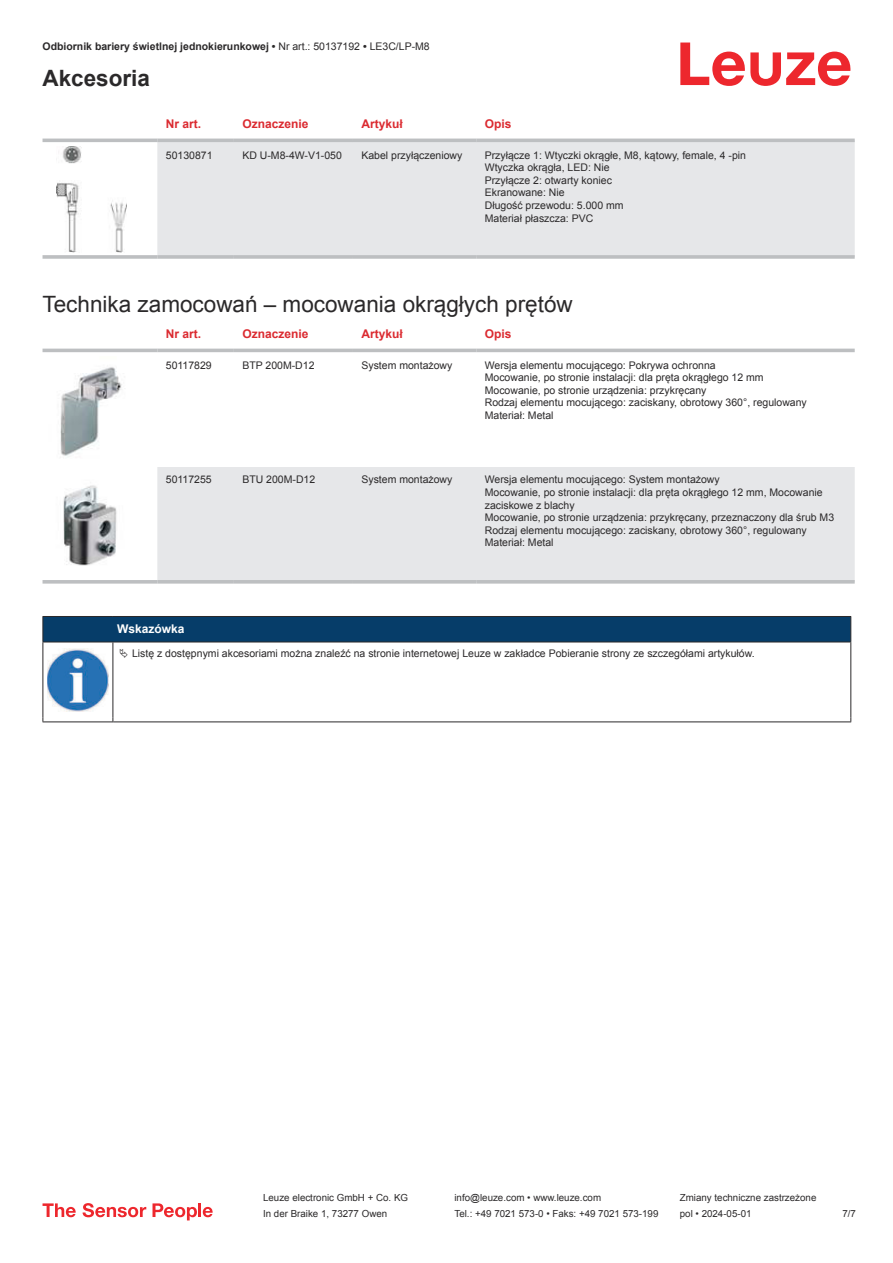
<style>
.page{position:relative;width:893px;height:1263px;background:#fff}
.page>*{position:absolute;margin:0;border:0;box-sizing:border-box;transform-origin:0 0}
.t1{font:22.5px "Arial";color:#2b292a}
.t2{font:700 22.5px "Arial";color:#2b292a}
.t3{font:700 12px "Arial";color:#db2a30}
.t4{font:700 12px "Arial";color:#fff}
.t5{font:10.5px/12.6px "Arial";color:#2b292a}
.t6{font:700 10.5px "Arial";color:#2b292a}
.t7{font:9.75px "Arial";color:#2b292a}
.s1{font-weight:400}
</style>
<div class="page">
<svg style="left:680px;top:43px;width:170px;height:43px"></svg>
<svg style="left:43px;top:138px;width:812px;height:72px"></svg>
<div style="left:157px;top:142px;width:698px;height:113px;background:#e6e7e9"></div>
<hr style="left:43px;top:139px;width:114px;height:3px;background:#bdbfc1">
<hr style="left:157px;top:139px;width:77px;height:3px;background:#bdbfc1">
<hr style="left:234px;top:139px;width:119px;height:3px;background:#bdbfc1">
<hr style="left:353px;top:139px;width:123px;height:3px;background:#bdbfc1">
<hr style="left:476px;top:139px;width:379px;height:3px;background:#bdbfc1">
<svg style="left:43px;top:255px;width:114px;height:4px"></svg>
<hr style="left:157px;top:255px;width:77px;height:4px;background:#bdbfc1">
<svg style="left:234px;top:255px;width:119px;height:4px"></svg>
<svg style="left:353px;top:255px;width:123px;height:4px"></svg>
<hr style="left:476px;top:255px;width:379px;height:4px;background:#bdbfc1">
<img style="left:56px;top:146px;width:70px;height:107px">
<svg style="left:43px;top:348px;width:812px;height:5px;fill:#efeff0"></svg>
<div style="left:157px;top:467px;width:698px;height:113px;background:#e6e7e9"></div>
<hr style="left:43px;top:349px;width:114px;height:3px;background:#bdbfc1">
<hr style="left:157px;top:349px;width:77px;height:3px;background:#bdbfc1">
<hr style="left:234px;top:349px;width:119px;height:3px;background:#bdbfc1">
<hr style="left:353px;top:349px;width:123px;height:3px;background:#bdbfc1">
<hr style="left:476px;top:349px;width:379px;height:3px;background:#bdbfc1">
<svg style="left:43px;top:580px;width:114px;height:4px"></svg>
<svg style="left:157px;top:580px;width:77px;height:4px"></svg>
<svg style="left:234px;top:580px;width:119px;height:4px"></svg>
<svg style="left:353px;top:580px;width:123px;height:4px"></svg>
<svg style="left:476px;top:580px;width:379px;height:4px;background:#c3c5c7"></svg>
<img style="left:60px;top:367px;width:62px;height:89px">
<img style="left:63px;top:485px;width:54px;height:81px">
<hr style="left:43px;top:642px;width:70px;height:1px;background:#2b292a">
<svg style="left:43px;top:616px;width:808px;height:26px;background:#083b65"></svg>
<hr style="left:113px;top:642px;width:738px;height:1px;background:#2b292a">
<hr style="left:43px;top:642px;width:1px;height:75px;background:#2b292a">
<hr style="left:113px;top:642px;width:1px;height:75px;background:#2b292a">
<hr style="left:850px;top:642px;width:1px;height:75px;background:#2b292a">
<hr style="left:43px;top:721px;width:70px;height:1px;background:#2b292a">
<hr style="left:113px;top:721px;width:738px;height:1px;background:#2b292a">
<img style="left:47px;top:648px;width:61px;height:63px">
<svg style="left:43px;top:1203px;width:33px;height:14px"></svg>
<svg style="left:83px;top:1203px;width:63px;height:14px"></svg>
<svg style="left:153px;top:1203px;width:44px;height:17px"></svg>
<hr style="left:198px;top:1203px;width:3px;height:14px;background:#ed272d">
<svg style="left:203px;top:1207px;width:10px;height:10px"></svg>
<p class="t6" style="left:43px;top:39px;width:389px">Odbiornik bariery świetlnej jednokierunkowej • <span class="s1">Nr art.: 50137192</span> • <span class="s1">LE3C/LP-M8</span></p>
<h1 class="t2" style="left:43px;top:70px;width:109px">Akcesoria</h1>
<p class="t3" style="left:166px;top:115px;width:37px">Nr art.</p>
<p class="t3" style="left:242px;top:119px;width:68px">Oznaczenie</p>
<p class="t3" style="left:361px;top:115px;width:43px">Artykuł</p>
<p class="t3" style="left:485px;top:119px;width:28px">Opis</p>
<p class="t5" style="left:166px;top:150px;width:48px">50130871</p>
<p class="t5" style="left:242px;top:148px;width:101px">KD U-M8-4W-V1-050</p>
<p class="t5" style="left:361px;top:148px;width:102px">Kabel przyłączeniowy</p>
<p class="t5" style="left:485px;top:148px;width:263px">Przyłącze 1: Wtyczki okrągłe, M8, kątowy, female, 4 -pin<br>Wtyczka okrągła, LED: Nie<br>Przyłącze 2: otwarty koniec<br>Ekranowane: Nie<br>Długość przewodu: 5.000 mm<br>Materiał płaszcza: PVC</p>
<h1 class="t1" style="left:43px;top:288px;width:532px">Technika zamocowań – mocowania okrągłych prętów</h1>
<p class="t3" style="left:166px;top:325px;width:37px">Nr art.</p>
<p class="t3" style="left:242px;top:329px;width:68px">Oznaczenie</p>
<p class="t3" style="left:361px;top:325px;width:43px">Artykuł</p>
<p class="t3" style="left:485px;top:329px;width:28px">Opis</p>
<p class="t5" style="left:166px;top:360px;width:47px">50117829</p>
<p class="t5" style="left:242px;top:359px;width:74px">BTP 200M-D12</p>
<p class="t5" style="left:361px;top:359px;width:93px">System montażowy</p>
<p class="t5" style="left:485px;top:359px;width:324px">Wersja elementu mocującego: Pokrywa ochronna<br>Mocowanie, po stronie instalacji: dla pręta okrągłego 12 mm Mocowanie, po stronie urządzenia: przykręcany<br>Rodzaj elementu mocującego: zaciskany, obrotowy 360°, regulowany Materiał: Metal</p>
<p class="t5" style="left:166px;top:474px;width:47px">50117255</p>
<p class="t5" style="left:242px;top:473px;width:74px">BTU 200M-D12</p>
<p class="t5" style="left:361px;top:473px;width:93px">System montażowy</p>
<p class="t5" style="left:485px;top:473px;width:351px">Wersja elementu mocującego: System montażowy<br>Mocowanie, po stronie instalacji: dla pręta okrągłego 12 mm, Mocowanie zaciskowe z blachy<br>Mocowanie, po stronie urządzenia: przykręcany, przeznaczony dla śrub M3<br>Rodzaj elementu mocującego: zaciskany, obrotowy 360°, regulowany Materiał: Metal</p>
<p class="t4" style="left:117px;top:621px;width:69px">Wskazówka</p>
<p class="t5" style="left:132px;top:647px;width:624px">Listę z dostępnymi akcesoriami można znaleźć na stronie internetowej Leuze w zakładce Pobieranie strony ze szczegółami artykułów.</p>
<p class="t7" style="left:263px;top:1191px;width:146px">Leuze electronic GmbH + Co. KG</p>
<p class="t7" style="left:454px;top:1191px;width:148px">info@leuze.com • www.leuze.com</p>
<p class="t7" style="left:680px;top:1191px;width:138px">Zmiany techniczne zastrzeżone</p>
<p class="t7" style="left:263px;top:1207px;width:126px">In der Braike 1, 73277 Owen</p>
<p class="t7" style="left:454px;top:1207px;width:205px">Tel.: +49 7021 573-0 • Faks: +49 7021 573-199</p>
<p class="t7" style="left:680px;top:1207px;width:73px">pol • 2024-05-01</p>
<p class="t7" style="left:842px;top:1210px;width:15px">7 /7</p>
</div>
